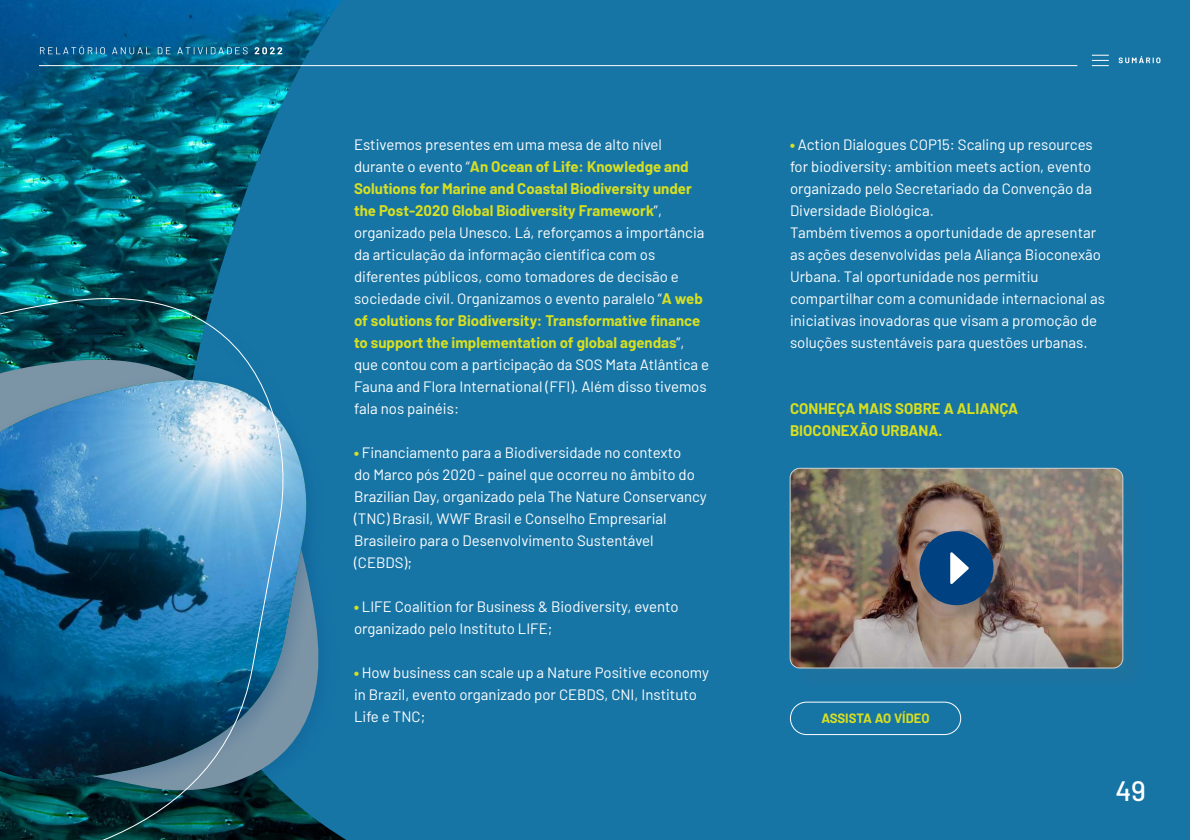
<style>
.page{position:relative;width:1190px;height:840px;background:#fff}
.page>*{position:absolute;margin:0;border:0;box-sizing:border-box;transform-origin:0 0}
.t1{font:500 28px "Barlow";color:#fff}
.t2{font:15px/22px "Barlow";color:#fff}
.t3{font:700 15px/22px "Barlow";color:#d7df20}
.t4{font:700 13.1px "Barlow";color:#d7df20}
.s1{font-weight:700;color:#d7df20}
.s2{font-weight:900;color:#d7df20}
</style>
<div class="page">
<img style="left:0;top:0;width:99px;height:280px">
<div style="left:99px;top:0;width:1091px;height:840px;background:#1775a6"></div>
<div style="left:0;top:350px;width:340px;height:462px;background:#1775a6"></div>
<div style="left:793px;top:471px;width:354px;height:222px;background:#1b73a2"></div>
<img style="left:790px;top:468px;width:333px;height:200px">
<div style="left:790px;top:468px;width:333px;height:200px;border:1px solid #d1d3d4;border-radius:10px"></div>
<div style="left:909px;top:521px;width:112px;height:112px;background:#616161;opacity:.6"></div>
<div style="left:919px;top:531px;width:75px;height:74px;background:#004182;border-radius:50%"></div>
<svg style="left:950px;top:552px;width:19px;height:32px"></svg>
<div style="left:790px;top:702px;width:171px;height:33px;border:1px solid #fff;border-radius:16px"></div>
<div style="left:0;top:371px;width:326px;height:429px;background:#004182;opacity:.2"></div>
<div style="left:0;top:285px;width:312px;height:555px;background:#004182;opacity:.2"></div>
<img style="left:0;top:280px;width:286px;height:560px">
<hr style="left:39px;top:65px;width:1038px;height:1px;background:#fff">
<svg style="left:40px;top:45px;width:65px;height:9px"></svg>
<svg style="left:112px;top:47px;width:38px;height:7px"></svg>
<svg style="left:158px;top:47px;width:12px;height:7px"></svg>
<svg style="left:177px;top:47px;width:71px;height:7px"></svg>
<svg style="left:255px;top:47px;width:27px;height:7px"></svg>
<svg style="left:1092px;top:55px;width:17px;height:11px"></svg>
<svg style="left:1119px;top:56px;width:41px;height:7px"></svg>
<p class="t2" style="left:354px;top:132px;width:357px">Estivemos presentes em uma mesa de alto nível durante o evento “<span class="s1">An Ocean of Life: Knowledge and Solutions for Marine and Coastal Biodiversity under the Post-2020 Global Biodiversity Framework</span>”, organizado pela Unesco. Lá, reforçamos a importância da articulação da informação científica com os diferentes públicos, como tomadores de decisão e sociedade civil. Organizamos o evento paralelo “<span class="s1">A web of solutions for Biodiversity: Transformative finance to support the implementation of global agendas</span>”, que contou com a participação da SOS Mata Atlântica e Fauna and Flora International (FFI). Além disso tivemos fala nos painéis:</p>
<p class="t2" style="left:354px;top:440px;width:354px"><span class="s2">•</span> Financiamento para a Biodiversidade no contexto<br>do Marco pós 2020 - painel que ocorreu no âmbito do Brazilian Day, organizado pela The Nature Conservancy (TNC) Brasil, WWF Brasil e Conselho Empresarial Brasileiro para o Desenvolvimento Sustentável (CEBDS);</p>
<p class="t2" style="left:354px;top:595px;width:326px"><span class="s2">•</span> LIFE Coalition for Business &amp; Biodiversity, evento organizado pelo Instituto LIFE;</p>
<p class="t2" style="left:354px;top:661px;width:357px"><span class="s2">•</span> How business can scale up a Nature Positive economy in Brazil, evento organizado por CEBDS, CNI, Instituto<br>Life e TNC;</p>
<p class="t2" style="left:790px;top:133px;width:317px"><span class="s2">•</span> Action Dialogues COP15: Scaling up resources for biodiversity: ambition meets action, evento organizado pelo Secretariado da Convenção da Diversidade Biológica.<br>Também tivemos a oportunidade de apresentar as ações desenvolvidas pela Aliança Bioconexão Urbana. Tal oportunidade nos permitiu compartilhar com a comunidade internacional as iniciativas inovadoras que visam a promoção de soluções sustentáveis para questões urbanas.</p>
<p class="t3" style="left:790px;top:397px;width:230px">CONHEÇA MAIS SOBRE A ALIANÇA<br>BIOCONEXÃO URBANA.</p>
<p class="t4" style="left:821px;top:709px;width:110px">ASSISTA AO VÍDEO</p>
<h1 class="t1" style="left:1115px;top:771px;width:32px">49</h1>
</div>
